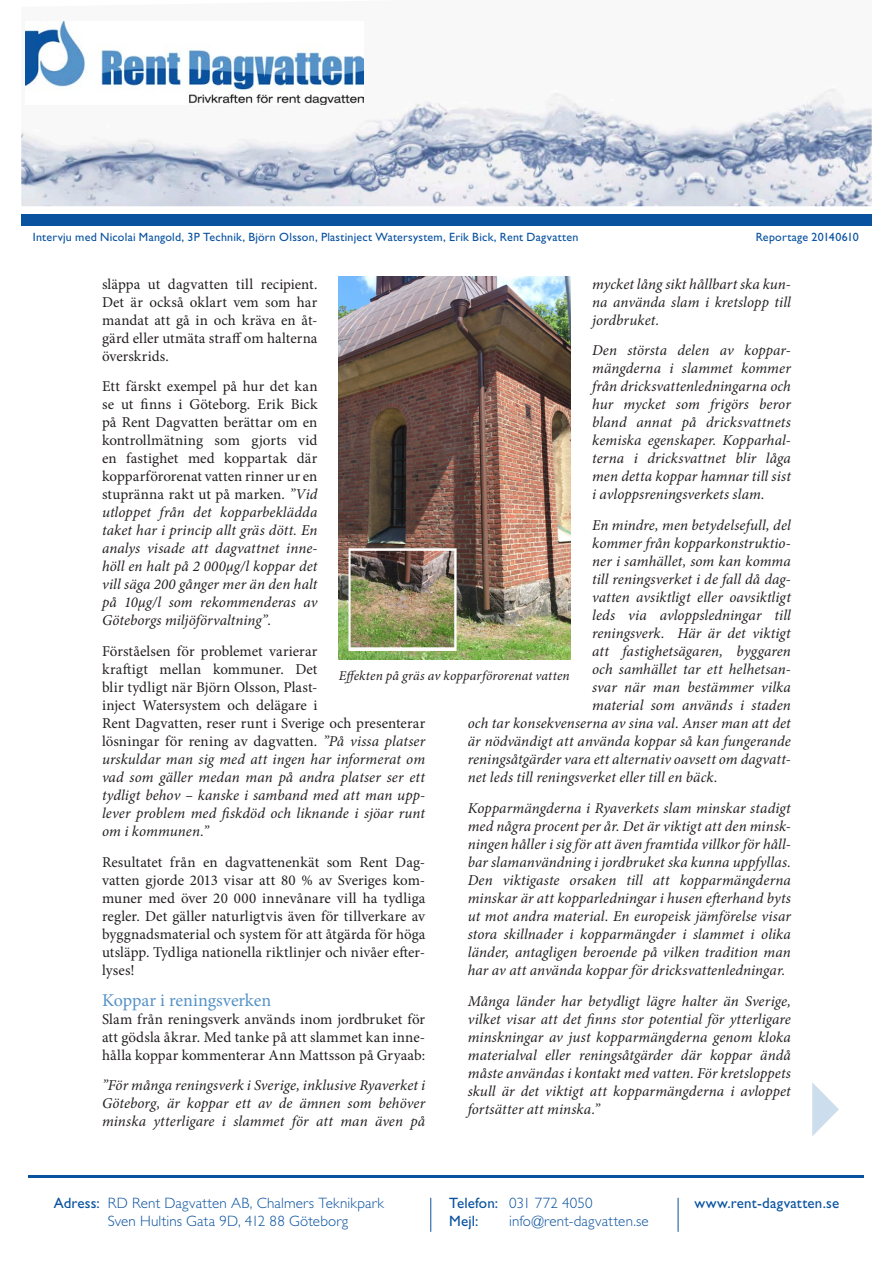
<style>
.page{position:relative;width:893px;height:1263px;background:#fff}
.page>*{position:absolute;margin:0;border:0;box-sizing:border-box;transform-origin:0 0}
.mellanrubrik{font:18px "Minion Pro";letter-spacing:-.01em;color:#5592c8}
.bröd{font:italic 15px/18px "Minion Pro";letter-spacing:.005em;color:#231f20;text-align:justify}
.bröd-2{font:15px/18px "Minion Pro";letter-spacing:.005em;color:#231f20;text-align:justify}
.bröd1{font:15px/18px "Minion Pro";letter-spacing:.005em;color:#231f20;text-align:justify}
.t1{font:300 15px/18px "Gill Sans Std";letter-spacing:.01em;color:#09529f}
.t2{font:15px/18px "Gill Sans Std";letter-spacing:.015em;color:#09529f}
.bröd1-2{font:italic 13.5px "Minion Pro";letter-spacing:.01em;color:#231f20}
.t3{font:12px "Gill Sans Std";letter-spacing:.02em;color:#09529f}
.s1{font-style:normal}
.s2{font-style:italic}
.s3{font-weight:400}
.s4{font-weight:300}
</style>
<div class="page">
<hr style="left:29px;top:1175px;width:835px;height:2px;background:#09529f">
<hr style="left:430px;top:1198px;width:1px;height:34px;background:#09529f">
<hr style="left:678px;top:1198px;width:1px;height:34px;background:#09529f">
<div style="left:21px;top:214px;width:851px;height:11px;background:#09529f"></div>
<img style="left:21px;top:30px;width:851px;height:176px">
<img style="left:26px;top:21px;width:337px;height:84px">
<img style="left:339px;top:277px;width:232px;height:383px">
<svg style="left:812px;top:1082px;width:27px;height:54px"></svg>
<p class="t3" style="left:33px;top:230px;width:547px">Intervju med Nicolai Mangold, 3P Technik, Björn Olsson, Plastinject Watersystem, Erik Bick, Rent Dagvatten</p>
<p class="t3" style="left:756px;top:230px;width:105px">Reportage 20140610</p>
<p class="bröd" style="left:592px;top:275px;width:200px">mycket lång sikt hållbart ska kun&shy;na använda slam i kretslopp till jordbruket.</p>
<p class="bröd" style="left:592px;top:341px;width:200px">Den största delen av koppar&shy;mängderna i slammet kommer från dricksvattenledningarna och hur mycket som frigörs beror bland annat på dricksvattnets kemiska egenskaper. Kopparhal&shy;terna i dricksvattnet blir låga men detta koppar hamnar till sist i avloppsreningsverkets slam.</p>
<p class="bröd" style="left:592px;top:516px;width:200px">En mindre, men betydelsefull, del</p>
<p class="bröd" style="left:592px;top:534px;width:200px">kommer från kopparkonstruktio-</p>
<p class="bröd" style="left:592px;top:552px;width:200px">ner i samhället, som kan komma</p>
<p class="bröd" style="left:592px;top:570px;width:200px">till reningsverket i de fall då dag-</p>
<p class="bröd" style="left:592px;top:588px;width:200px">vatten avsiktligt eller oavsiktligt</p>
<p class="bröd" style="left:592px;top:606px;width:200px">leds via avloppsledningar till</p>
<p class="bröd" style="left:592px;top:624px;width:200px">reningsverk. Här är det viktigt</p>
<p class="bröd" style="left:592px;top:642px;width:200px">att fastighetsägaren, byggaren</p>
<p class="bröd" style="left:592px;top:660px;width:200px">och samhället tar ett helhetsan-</p>
<p class="bröd" style="left:592px;top:678px;width:200px">svar när man bestämmer vilka</p>
<p class="bröd" style="left:592px;top:696px;width:200px">material som används i staden</p>
<p class="bröd" style="left:468px;top:714px;width:325px">och tar konsekvenserna av sina val. Anser man att det</p>
<p class="bröd" style="left:468px;top:732px;width:325px">är nödvändigt att använda koppar så kan fungerande</p>
<p class="bröd" style="left:468px;top:750px;width:325px">reningsåtgärder vara ett alternativ oavsett om dagvatt-</p>
<p class="bröd" style="left:468px;top:768px;width:251px">net leds till reningsverket eller till en bäck.</p>
<p class="bröd" style="left:468px;top:799px;width:325px">Kopparmängderna i Ryaverkets slam minskar stadigt med några procent per år. Det är viktigt att den minsk&shy;ningen håller i sig för att även framtida villkor för håll&shy;bar slamanvändning i jordbruket ska kunna uppfyllas.<br>Den viktigaste orsaken till att kopparmängderna minskar är att kopparledningar i husen efterhand byts ut mot andra material. En europeisk jämförelse visar stora skillnader i kopparmängder i slammet i olika länder, antagligen beroende på vilken tradition man har av att använda koppar för dricksvattenledningar.</p>
<p class="bröd" style="left:468px;top:992px;width:325px">Många länder har betydligt lägre halter än Sverige, vilket visar att det finns stor potential för ytterligare minskningar av just kopparmängderna genom kloka materialval eller reningsåtgärder där koppar ändå måste användas i kontakt med vatten. För kretsloppets skull är det viktigt att kopparmängderna i avloppet fortsätter att minska.”</p>
<p class="bröd-2" style="left:102px;top:275px;width:217px">släppa ut dagvatten till recipient.<br>Det är också oklart vem som har mandat att gå in och kräva en åt&shy;gärd eller utmäta straff om halterna överskrids.</p>
<p class="bröd" style="left:102px;top:377px;width:217px"><span class="s1">Ett färskt exempel på hur det kan se ut finns i Göteborg. Erik Bick på Rent Dagvatten berättar om en kontrollmätning som gjorts vid en fastighet med koppartak där kopparförorenat vatten rinner ur en stupränna rakt ut på marken.</span> ”Vid utloppet från det kopparbeklädda taket har i princip allt gräs dött. En analys visade att dagvattnet inne&shy;höll en halt på 2 000µg/l koppar det vill säga 200 gånger mer än den halt på 10µg/l som rekommenderas av Göteborgs miljöförvaltning”<span class="s1">.</span></p>
<p class="bröd-2" style="left:102px;top:642px;width:325px;text-align:left">Förståelsen för problemet varierar<br>kraftigt mellan kommuner. Det<br>blir tydligt när Björn Olsson, Plast-<br>inject Watersystem och delägare i<br>Rent Dagvatten, reser runt i Sverige och presenterar lösningar för rening av dagvatten. <span class="s2">”På vissa platser urskuldar man sig med att ingen har informerat om vad som gäller medan man på andra platser ser ett tydligt behov – kanske i samband med att man upp&shy;lever problem med fiskdöd och liknande i sjöar runt om i kommunen.”</span></p>
<p class="bröd-2" style="left:102px;top:853px;width:325px">Resultatet från en dagvattenenkät som Rent Dag&shy;vatten gjorde 2013 visar att 80 % av Sveriges kom&shy;muner med över 20 000 innevånare vill ha tydliga regler. Det gäller naturligtvis även för tillverkare av byggnadsmaterial och system för att åtgärda för höga utsläpp. Tydliga nationella riktlinjer och nivåer efter&shy;lyses!</p>
<p class="mellanrubrik" style="left:102px;top:988px;width:171px">Koppar i reningsverken</p>
<p class="bröd1" style="left:102px;top:1010px;width:325px">Slam från reningsverk används inom jordbruket för att gödsla åkrar. Med tanke på att slammet kan inne&shy;hålla koppar kommenterar Ann Mattsson på Gryaab:</p>
<p class="bröd" style="left:102px;top:1077px;width:325px">”För många reningsverk i Sverige, inklusive Ryaverket i Göteborg, är koppar ett av de ämnen som behöver minska ytterligare i slammet för att man även på</p>
<p class="bröd1-2" style="left:339px;top:667px;width:233px">Effekten på gräs av kopparförorenat vatten</p>
<p class="t1" style="left:108px;top:1194px;width:278px;text-indent:-54px"><span class="s3">Adress:</span> RD Rent Dagvatten AB, Chalmers Teknikpark<br>Sven Hultins Gata 9D, 412 88 Göteborg</p>
<p class="t2" style="left:449px;top:1194px;width:145px">Telefon: <span class="s4">031 772 4050<br></span>Mejl:</p>
<p class="t1" style="left:509px;top:1212px;width:141px">info@rent-dagvatten.se</p>
<p class="t2" style="left:694px;top:1194px;width:146px">www.rent-dagvatten.se</p>
</div>
